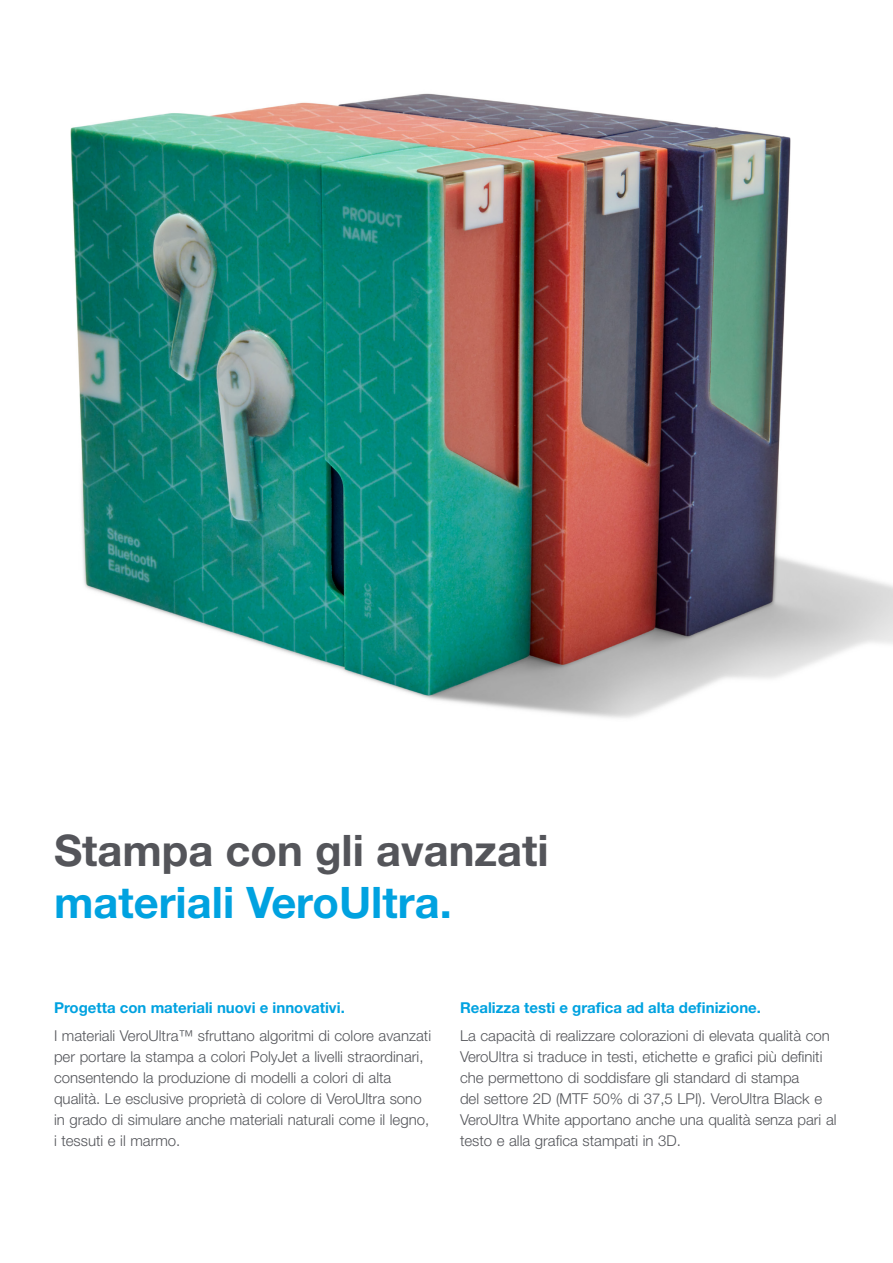
<style>
.page{position:relative;width:893px;height:1263px;background:#fff}
.page>*{position:absolute;margin:0;border:0;box-sizing:border-box;transform-origin:0 0}
.t1{font:700 43.5px "Helvetica Neue LT Std";color:#54555a}
.t2{font:700 43.5px "Helvetica Neue LT Std";color:#00a2e0}
.t3{font:300 15px/21px "Helvetica Neue LT Std";color:#54555a}
.t4{font:700 15px "Helvetica Neue LT Std";color:#00a2e0}
</style>
<div class="page">
<img style="left:70px;top:93px;width:823px;height:625px">
<h1 class="t1" style="left:54px;top:824px;width:496px">Stampa con gli avanzati</h1>
<h1 class="t2" style="left:54px;top:876px;width:399px">materiali VeroUltra.</h1>
<p class="t4" style="left:54px;top:998px;width:292px">Progetta con materiali nuovi e innovativi.</p>
<p class="t3" style="left:54px;top:1024px;width:379px">I materiali VeroUltra™ sfruttano algoritmi di colore avanzati per portare la stampa a colori PolyJet a livelli straordinari, consentendo la produzione di modelli a colori di alta qualità. Le esclusive proprietà di colore di VeroUltra sono in grado di simulare anche materiali naturali come il legno, i tessuti e il marmo.</p>
<p class="t4" style="left:460px;top:998px;width:303px">Realizza testi e grafica ad alta definizione.</p>
<p class="t3" style="left:460px;top:1024px;width:378px">La capacità di realizzare colorazioni di elevata qualità con VeroUltra si traduce in testi, etichette e grafici più definiti che permettono di soddisfare gli standard di stampa<br>del settore 2D (MTF 50% di 37,5 LPI). VeroUltra Black e VeroUltra White apportano anche una qualità senza pari al testo e alla grafica stampati in 3D.</p>
</div>
